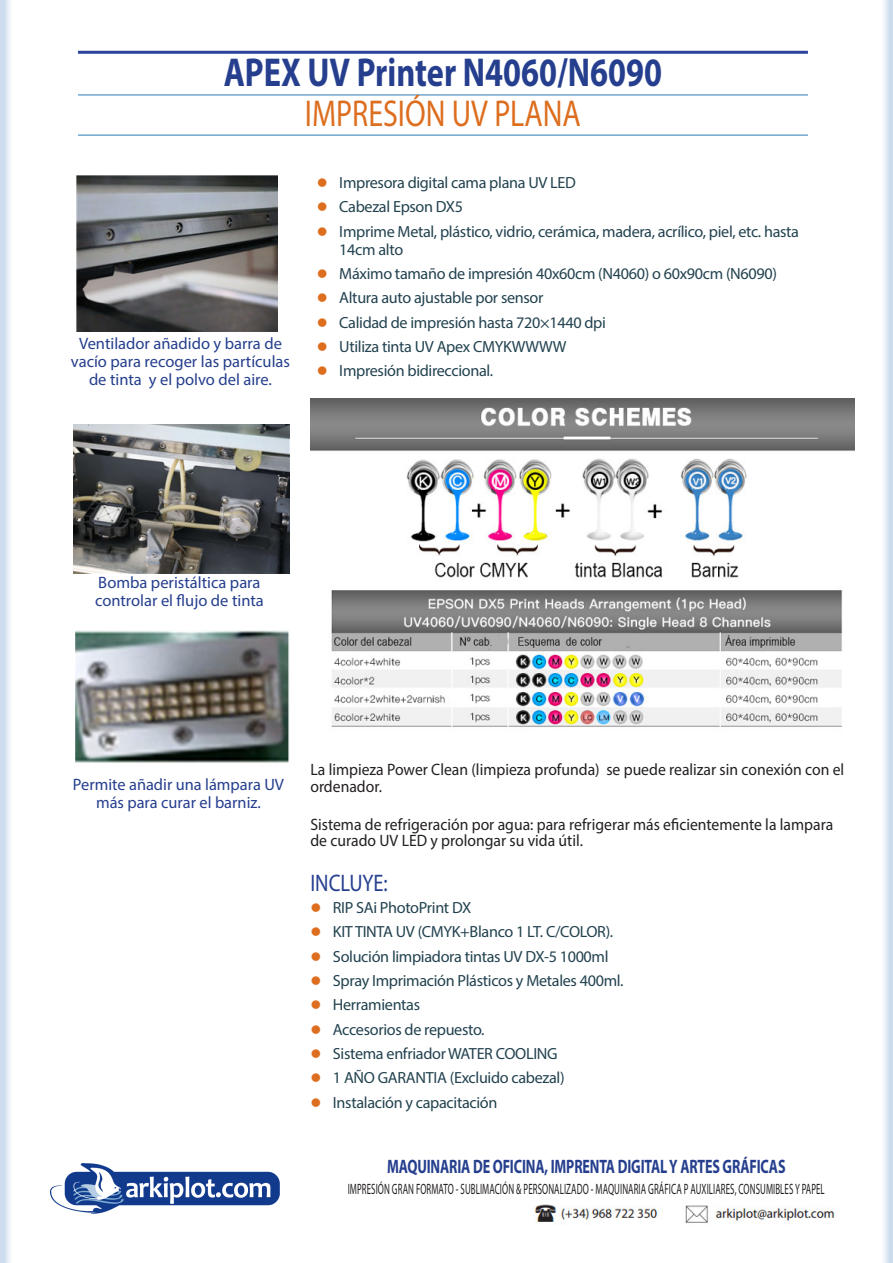
<style>
.page{position:relative;width:893px;height:1263px;background:#fff}
.page>*{position:absolute;margin:0;border:0;box-sizing:border-box;transform-origin:0 0}
.tituloSección{font:700 40.5px "Myriad Pro";color:#253f8e;scale:.8 1}
.subtituloSección_-_C{font:37.5px "Myriad Pro";color:#dd6e1f;scale:.8 1}
.subtituloproducto_3{font:24px "Myriad Pro";color:#253f8e;scale:.85 1}
.t1{font:700 19.5px "Myriad Pro";letter-spacing:-.01em;color:#253f8e;scale:.72 1}
.textoarticulos{font:16.5px/16.5px "Myriad Pro";color:#231f20;scale:.95 1}
.pieizq{font:16.5px/18px "Myriad Pro";color:#253f8e;text-align:center}
.t2{font:16.2px/18px "Myriad Pro";letter-spacing:-.02em;color:#22424f}
.t3{font:15px "Myriad Pro";letter-spacing:.01em;color:#231f20;scale:.59 1}
</style>
<div class="page">
<img style="left:50px;top:1163px;width:230px;height:50px">
<img style="left:534px;top:1204px;width:301px;height:19px">
<svg style="left:0;top:0;width:10px;height:1263px;fill:#d1dfef"></svg>
<svg style="left:884px;top:0;width:9px;height:1263px"></svg>
<hr style="left:78px;top:51px;width:730px;height:3px;background:#2b439b">
<hr style="left:78px;top:94px;width:730px;height:2px;background:#72a7d0">
<hr style="left:78px;top:134px;width:730px;height:2px;background:#72a7d0">
<img style="left:77px;top:175px;width:201px;height:157px">
<img style="left:74px;top:425px;width:216px;height:149px">
<img style="left:77px;top:630px;width:210px;height:133px">
<div style="left:74px;top:625px;width:216px;height:143px;border:2px solid #fff"></div>
<img style="left:310px;top:399px;width:545px;height:328px">
<p class="tituloSección" style="left:224px;top:46px;width:550px">APEX UV Printer N4060/N6090</p>
<p class="subtituloSección_-_C" style="left:305px;top:90px;width:346px">IMPRESIÓN UV PLANA</p>
<p class="pieizq" style="left:71px;top:334px;width:221px">Ventilador añadido y barra de vacío para recoger las partículas de tinta y el polvo del aire.</p>
<p class="t2" style="left:339px;top:173px;width:238px">Impresora digital cama plana UV LED</p>
<p class="t2" style="left:339px;top:197px;width:125px">Cabezal Epson DX5</p>
<p class="t2" style="left:339px;top:222px;width:461px">Imprime Metal, plástico, vidrio, cerámica, madera, acrílico, piel, etc. hasta<br>14cm alto</p>
<p class="t2" style="left:339px;top:264px;width:439px">Máximo tamaño de impresión 40x60cm (N4060) o 60x90cm (N6090)</p>
<p class="t2" style="left:339px;top:289px;width:206px">Altura auto ajustable por sensor</p>
<p class="t2" style="left:339px;top:313px;width:268px">Calidad de impresión hasta 720×1440 dpi</p>
<p class="t2" style="left:339px;top:337px;width:229px">Utiliza tinta UV Apex CMYKWWWW</p>
<p class="t2" style="left:339px;top:362px;width:155px">Impresión bidireccional.</p>
<p class="pieizq" style="left:95px;top:573px;width:170px;text-align:left">Bomba peristáltica para controlar el flujo de tinta</p>
<p class="pieizq" style="left:73px;top:775px;width:213px">Permite añadir una lámpara UV más para curar el barniz.</p>
<p class="textoarticulos" style="left:310px;top:761px;width:563px">La limpieza Power Clean (limpieza profunda) se puede realizar sin conexión con el ordenador.</p>
<p class="textoarticulos" style="left:310px;top:816px;width:552px">Sistema de refrigeración por agua: para refrigerar más eficientemente la lampara de curado UV LED y prolongar su vida útil.</p>
<p class="subtituloproducto_3" style="left:310px;top:868px;width:93px">INCLUYE:</p>
<p class="t2" style="left:333px;top:898px;width:140px">RIP SAi PhotoPrint DX</p>
<p class="t2" style="left:333px;top:922px;width:282px">KIT TINTA UV (CMYK+Blanco 1 LT. C/COLOR).</p>
<p class="t2" style="left:333px;top:947px;width:277px">Solución limpiadora tintas UV DX-5 1000ml</p>
<p class="t2" style="left:333px;top:971px;width:292px">Spray Imprimación Plásticos y Metales 400ml.</p>
<p class="t2" style="left:333px;top:996px;width:89px">Herramientas</p>
<p class="t2" style="left:333px;top:1020px;width:153px">Accesorios de repuesto.</p>
<p class="t2" style="left:333px;top:1044px;width:226px">Sistema enfriador WATER COOLING</p>
<p class="t2" style="left:333px;top:1069px;width:233px">1 AÑO GARANTIA (Excluido cabezal)</p>
<p class="t2" style="left:333px;top:1093px;width:166px">Instalación y capacitación</p>
<p class="t1" style="left:387px;top:1154px;width:555px">MAQUINARIA DE OFICINA, IMPRENTA DIGITAL Y ARTES GRÁFICAS</p>
<p class="t3" style="left:348px;top:1180px;width:810px">IMPRESIÓN GRAN FORMATO - SUBLIMACIÓN &amp; PERSONALIZADO - MAQUINARIA GRÁFICA P AUXILIARES, CONSUMIBLES Y PAPEL</p>
</div>
